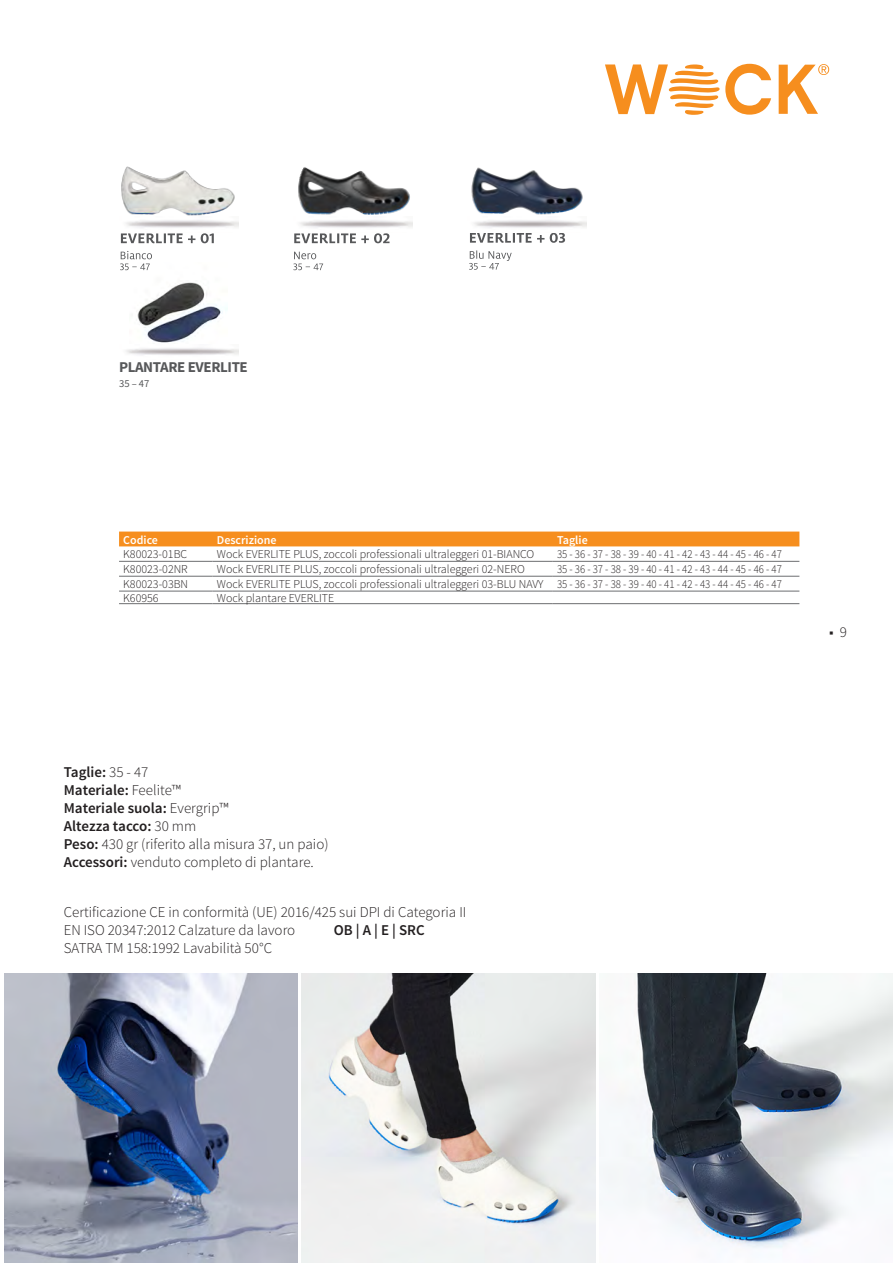
<style>
.page{position:relative;width:893px;height:1263px;background:#fff}
.page>*{position:absolute;margin:0;border:0;box-sizing:border-box;transform-origin:0 0}
.produto_1{font:300 15px "Source Sans Pro";color:#231f20}
.produto_1-2{font:600 15px "Source Sans Pro";color:#231f20}
.t1{font:700 15px "Source Sans Pro";letter-spacing:-.025em;color:#57585a}
.t2{font:15px "Source Sans Pro";color:#231f20}
.produto_1-3{font:300 12px "Source Sans Pro";color:#231f20}
.produto_1-4{font:300 12px "Source Sans Pro";color:#231f20;scale:.9 1}
.t3{font:600 12px "Source Sans Pro";color:#fff}
.t4{font:10.65px "Source Sans Pro";color:#57585a}
.s1{font-weight:300}
.s2{font-weight:600}
</style>
<div class="page">
<img style="left:137px;top:270px;width:90px;height:73px">
<img style="left:4px;top:974px;width:294px;height:289px">
<img style="left:302px;top:974px;width:293px;height:289px">
<img style="left:600px;top:974px;width:293px;height:275px">
<svg style="left:605px;top:64px;width:224px;height:51px"></svg>
<div style="left:119px;top:531px;width:680px;height:15px;background:#f68e1e"></div>
<hr style="left:119px;top:561px;width:94px;height:1px;background:#6c6d70">
<hr style="left:213px;top:561px;width:340px;height:1px;background:#6c6d70">
<hr style="left:553px;top:561px;width:246px;height:1px;background:#6c6d70">
<hr style="left:119px;top:576px;width:94px;height:1px;background:#6c6d70">
<hr style="left:213px;top:576px;width:340px;height:1px;background:#6c6d70">
<hr style="left:553px;top:576px;width:246px;height:1px;background:#6c6d70">
<hr style="left:119px;top:591px;width:94px;height:1px;background:#6c6d70">
<hr style="left:213px;top:591px;width:340px;height:1px;background:#6c6d70">
<hr style="left:553px;top:591px;width:246px;height:1px;background:#6c6d70">
<hr style="left:119px;top:603px;width:94px;height:1px;background:#6c6d70">
<hr style="left:213px;top:603px;width:340px;height:1px;background:#6c6d70">
<hr style="left:553px;top:603px;width:246px;height:1px;background:#6c6d70">
<svg style="left:293px;top:252px;width:30px;height:18px"></svg>
<svg style="left:294px;top:233px;width:95px;height:10px"></svg>
<svg style="left:469px;top:250px;width:43px;height:20px"></svg>
<svg style="left:470px;top:233px;width:95px;height:10px"></svg>
<svg style="left:120px;top:251px;width:32px;height:19px"></svg>
<svg style="left:121px;top:233px;width:93px;height:10px"></svg>
<img style="left:298px;top:167px;width:114px;height:61px">
<img style="left:471px;top:167px;width:116px;height:61px">
<img style="left:121px;top:166px;width:117px;height:62px">
<p class="t1" style="left:119px;top:357px;width:130px">PLANTARE EVERLITE</p>
<p class="t4" style="left:119px;top:377px;width:32px">35 – 47</p>
<p class="t3" style="left:123px;top:532px;width:36px">Codice</p>
<p class="t3" style="left:217px;top:532px;width:61px">Descrizione</p>
<p class="t3" style="left:557px;top:532px;width:32px">Taglie</p>
<p class="produto_1-3" style="left:123px;top:547px;width:65px">K80023-01BC</p>
<p class="produto_1-3" style="left:217px;top:547px;width:319px">Wock EVERLITE PLUS, zoccoli professionali ultraleggeri 01-BIANCO</p>
<p class="produto_1-4" style="left:557px;top:547px;width:251px">35 - 36 - 37 - 38 - 39 - 40 - 41 - 42 - 43 - 44 - 45 - 46 - 47</p>
<p class="produto_1-3" style="left:123px;top:562px;width:66px">K80023-02NR</p>
<p class="produto_1-3" style="left:217px;top:562px;width:309px">Wock EVERLITE PLUS, zoccoli professionali ultraleggeri 02-NERO</p>
<p class="produto_1-4" style="left:557px;top:562px;width:251px">35 - 36 - 37 - 38 - 39 - 40 - 41 - 42 - 43 - 44 - 45 - 46 - 47</p>
<p class="produto_1-3" style="left:123px;top:577px;width:66px">K80023-03BN</p>
<p class="produto_1-3" style="left:217px;top:577px;width:328px">Wock EVERLITE PLUS, zoccoli professionali ultraleggeri 03-BLU NAVY</p>
<p class="produto_1-4" style="left:557px;top:577px;width:251px">35 - 36 - 37 - 38 - 39 - 40 - 41 - 42 - 43 - 44 - 45 - 46 - 47</p>
<p class="produto_1-3" style="left:123px;top:591px;width:37px">K60956</p>
<p class="produto_1-3" style="left:217px;top:591px;width:119px">Wock plantare EVERLITE</p>
<p class="t2" style="left:829px;top:623px;width:19px">■ <span class="s1">9</span></p>
<p class="produto_1-2" style="left:64px;top:762px;width:86px">Taglie: <span class="s1">35 - 47</span></p>
<p class="produto_1-2" style="left:64px;top:780px;width:119px">Materiale: <span class="s1">Feelite™</span></p>
<p class="produto_1-2" style="left:64px;top:798px;width:166px">Materiale suola: <span class="s1">Evergrip™</span></p>
<p class="produto_1-2" style="left:64px;top:816px;width:134px">Altezza tacco: <span class="s1">30 mm</span></p>
<p class="produto_1" style="left:64px;top:835px;width:266px"><span class="s2">Peso:</span> 430 gr (riferito alla misura 37, un paio)</p>
<p class="produto_1" style="left:64px;top:853px;width:252px"><span class="s2">Accessori:</span> venduto completo di plantare.</p>
<p class="produto_1" style="left:64px;top:903px;width:404px">Certificazione CE in conformità (UE) 2016/425 sui DPI di Categoria II</p>
<p class="produto_1" style="left:64px;top:921px;width:233px">EN ISO 20347:2012 Calzature da lavoro</p>
<p class="produto_1-2" style="left:334px;top:920px;width:92px">OB | A | E | SRC</p>
<p class="produto_1" style="left:64px;top:939px;width:210px">SATRA TM 158:1992 Lavabilità 50°C</p>
</div>
